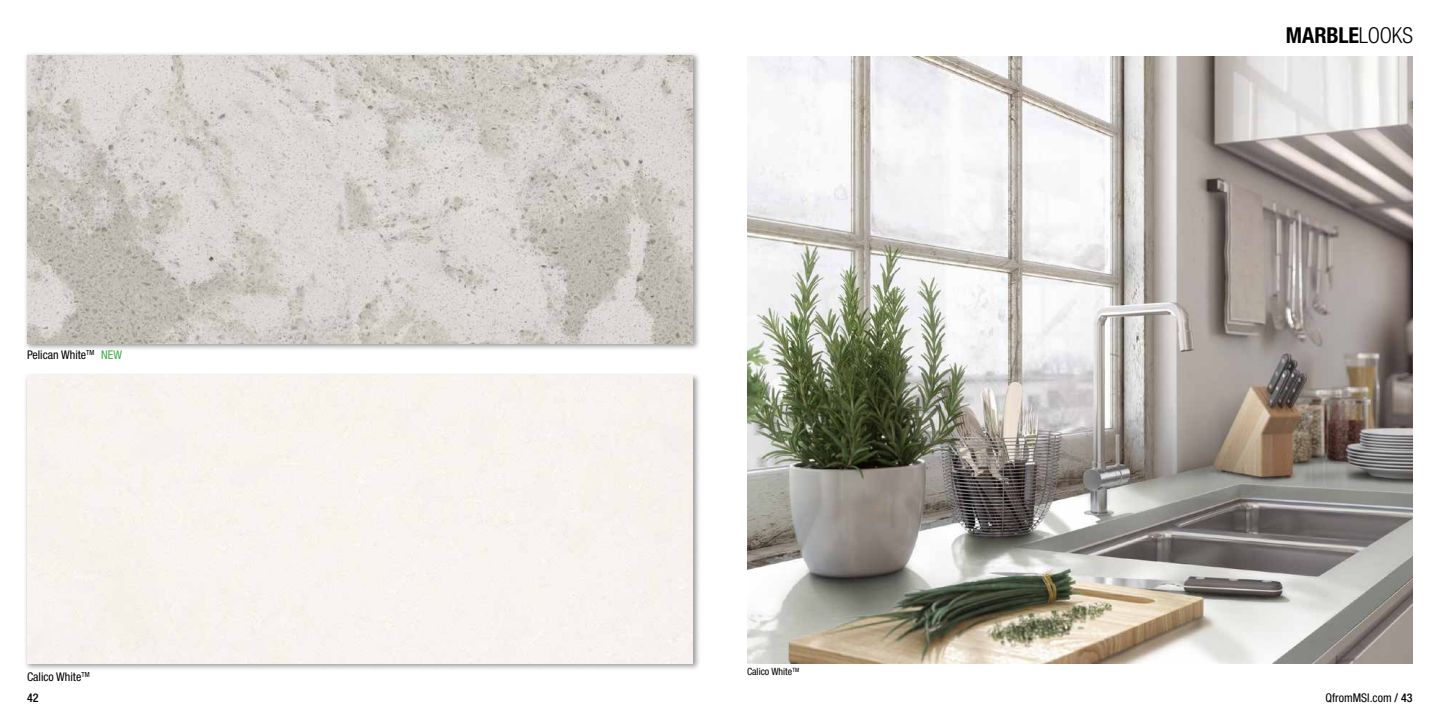
<style>
.page{position:relative;width:1440px;height:720px;background:#fff}
.page>*{position:absolute;margin:0;border:0;box-sizing:border-box;transform-origin:0 0}
.t1{font:700 condensed 22px "Helvetica Neue LT Std";letter-spacing:-.005em;color:#000}
.t2{font:condensed 12px "Helvetica Neue LT Std";color:#000}
.t3{font:500 condensed 12px "Helvetica Neue LT Std";color:#000}
.t4{font:condensed 10px "Helvetica Neue LT Std";color:#000}
.s1{color:#41ad49}
.s2{font-weight:300}
.s3{font-weight:500}
</style>
<div class="page">
<img style="left:747px;top:56px;width:666px;height:608px">
<div style="left:24px;top:372px;width:677px;height:299px;background:#000;opacity:.4"></div>
<div style="left:27px;top:376px;width:666px;height:288px;background:#f8f4ef"></div>
<div style="left:24px;top:52px;width:677px;height:299px;background:#000;opacity:.4"></div>
<img style="left:27px;top:55px;width:666px;height:289px">
<p class="t2" style="left:27px;top:348px;width:97px">Pelican White<sup>TM</sup> <span class="s1">NEW</span></p>
<p class="t2" style="left:27px;top:670px;width:64px">Calico White<sup>TM</sup></p>
<p class="t4" style="left:747px;top:666px;width:54px">Calico White<sup>TM</sup></p>
<h1 class="t1" style="left:1286px;top:22px;width:129px">MARBLE<span class="s2">LOOKS</span></h1>
<p class="t3" style="left:27px;top:691px;width:13px">42</p>
<p class="t2" style="left:1325px;top:691px;width:89px">QfromMSI.com <span class="s3">/ 43</span></p>
</div>
